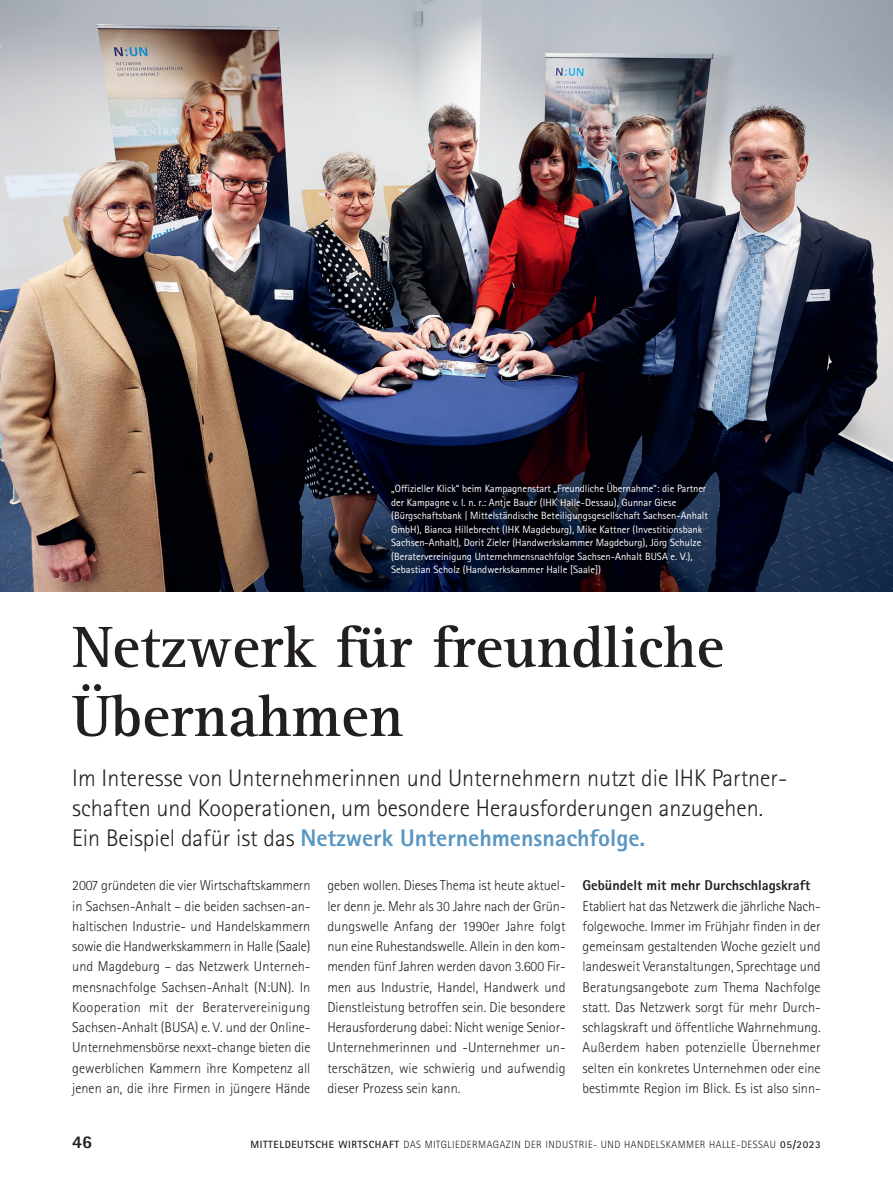
<style>
.page{position:relative;width:893px;height:1191px;background:#fff}
.page>*{position:absolute;margin:0;border:0;box-sizing:border-box;transform-origin:0 0}
.t1{font:700 60px/69px "Rotis Serif";color:#231f20}
.t2{font:300 24px/30px "Rotis Sans Serif";color:#231f20}
.t3{font:800 18px "Rotis Sans Serif";color:#231f20}
.t4{font:300 14.25px/20.2px "Rotis Sans Serif";color:#231f20;text-align:justify}
.t5{font:800 14.25px "Rotis Sans Serif";color:#231f20}
.t6{font:10.5px/13.5px "Rotis Sans Serif";color:#fff}
.t7{font:300 10.5px "Rotis Sans Serif";letter-spacing:.05em;color:#231f20}
.s1{font-weight:800;color:#5996c1}
.s2{font-weight:700}
</style>
<div class="page">
<img style="left:0;top:0;width:893px;height:591px">
<p class="t6" style="left:391px;top:483px;width:318px">„Offizieller Klick“ beim Kampagnenstart „Freundliche Übernahme“: die Partner der Kampagne v. l. n. r.: Antje Bauer (IHK Halle-Dessau), Gunnar Giese (Bürgschaftsbank | Mittelständische Beteiligungsgesellschaft Sachsen-Anhalt GmbH), Bianca Hillebrecht (IHK Magdeburg), Mike Kattner (Investitionsbank Sachsen-Anhalt), Dorit Zieler (Handwerkskammer Magdeburg), Jörg Schulze (Beratervereinigung Unternehmensnachfolge Sachsen-Anhalt BUSA e. V.), Sebastian Scholz (Handwerkskammer Halle [Saale])</p>
<h1 class="t1" style="left:72px;top:618px;width:653px">Netzwerk für freundliche<br>Übernahmen</h1>
<h2 class="t2" style="left:72px;top:765px;width:717px">Im Interesse von Unternehmerinnen und Unternehmern nutzt die IHK Partner&shy;schaften und Kooperationen, um besondere Herausforderungen anzugehen.<br>Ein Beispiel dafür ist das <span class="s1">Netzwerk Unternehmensnachfolge.</span></h2>
<p class="t4" style="left:72px;top:876px;width:240px">2007 gründeten die vier Wirtschaftskammern in Sachsen-Anhalt – die beiden sachsen-an&shy;haltischen Industrie- und Handelskammern sowie die Handwerkskammern in Halle (Saale) und Magdeburg – das Netzwerk Unterneh&shy;mensnachfolge Sachsen-Anhalt (N:UN). In Kooperation mit der Beratervereinigung Sachsen-Anhalt (BUSA) e. V. und der Online-Unternehmensbörse nexxt-change bieten die gewerblichen Kammern ihre Kompetenz all jenen an, die ihre Firmen in jüngere Hände</p>
<p class="t4" style="left:327px;top:876px;width:240px">geben wollen. Dieses Thema ist heute aktuel&shy;ler denn je. Mehr als 30 Jahre nach der Grün&shy;dungswelle Anfang der 1990er Jahre folgt nun eine Ruhestandswelle. Allein in den kom&shy;menden fünf Jahren werden davon 3.600 Fir&shy;men aus Industrie, Handel, Handwerk und Dienstleistung betroffen sein. Die besondere Herausforderung dabei: Nicht wenige Senior-Unternehmerinnen und -Unternehmer un&shy;terschätzen, wie schwierig und aufwendig dieser Prozess sein kann.</p>
<p class="t5" style="left:583px;top:880px;width:229px">Gebündelt mit mehr Durchschlagskraft</p>
<p class="t4" style="left:583px;top:897px;width:240px">Etabliert hat das Netzwerk die jährliche Nach&shy;folgewoche. Immer im Frühjahr finden in der gemeinsam gestaltenden Woche gezielt und landesweit Veranstaltungen, Sprechtage und Beratungsangebote zum Thema Nachfolge statt. Das Netzwerk sorgt für mehr Durch&shy;schlagskraft und öffentliche Wahrnehmung.<br>Außerdem haben potenzielle Übernehmer selten ein konkretes Unternehmen oder eine bestimmte Region im Blick. Es ist also sinn-</p>
<p class="t3" style="left:72px;top:1135px;width:21px">46</p>
<p class="t7" style="left:250px;top:1141px;width:572px"><span class="s2">MITTELDEUTSCHE WIRTSCHAFT</span> DAS MITGLIEDERMAGAZIN DER INDUSTRIE- UND HANDELSKAMMER HALLE-DESSAU <span class="s2">05/2023</span></p>
</div>
